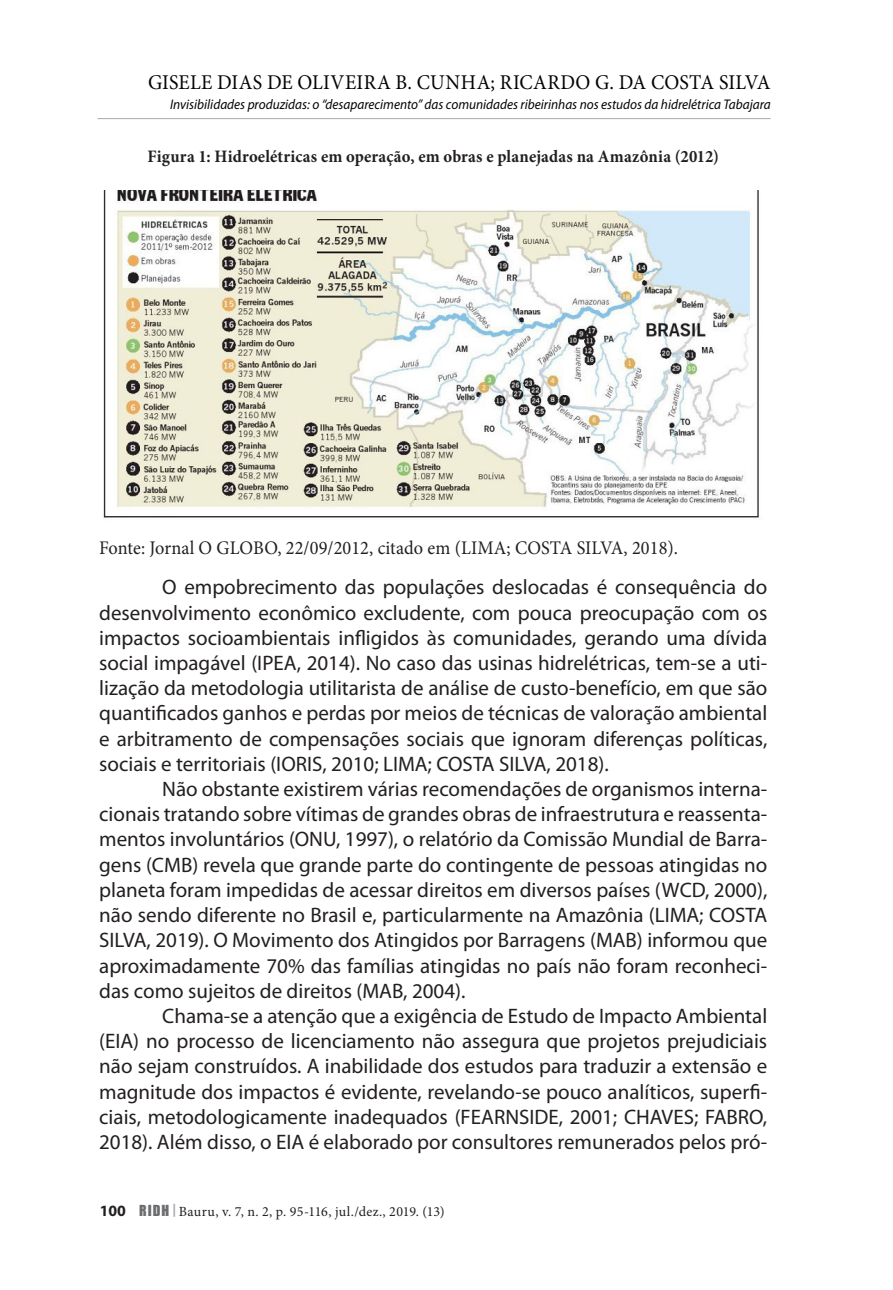
<style>
.page{position:relative;width:893px;height:1290px;background:#fff}
.page>*{position:absolute;margin:0;border:0;box-sizing:border-box;transform-origin:0 0}
.texto_normal{font:21px/25.2px "Myriad Pro";color:#231f20;text-align:justify}
.t1{font:21px "Minion Pro";letter-spacing:.01em;color:#040503;scale:.95 1}
.Referências{font:19.25px "Minion Pro";letter-spacing:.005em;color:#231f20;scale:.95 1}
.figura{font:700 17.5px "Minion Pro";letter-spacing:.01em;color:#231f20;scale:.95 1}
.t2{font:italic 14px "Myriad Pro";color:#040503;scale:.95 1}
.t3{font:14px "Minion Pro";letter-spacing:.01em;color:#231f20}
.s1{font-family:"Myriad Pro";font-weight:700;font-size:15.75px}
.s2{font-family:"Impact";color:#6c6d70}
.s3{font-family:"Impact";color:#a8a9ad}
</style>
<div class="page">
<hr style="left:98px;top:118px;width:673px;height:1px;background:#a8a9ad">
<img style="left:103px;top:190px;width:656px;height:328px">
<p class="t1" style="left:148px;top:69px;width:657px">GISELE DIAS DE OLIVEIRA B. CUNHA; RICARDO G. DA COSTA SILVA</p>
<p class="t2" style="left:170px;top:96px;width:634px">Invisibilidades produzidas: o “desaparecimento” das comunidades ribeirinhas nos estudos da hidrelétrica Tabajara</p>
<p class="figura" style="left:148px;top:145px;width:603px">Figura 1: Hidroelétricas em operação, em obras e planejadas na Amazônia (2012)</p>
<p class="Referências" style="left:99px;top:535px;width:611px">Fonte: Jornal O GLOBO, 22/09/2012, citado em (LIMA; COSTA SILVA, 2018).</p>
<p class="texto_normal" style="left:99px;top:575px;width:670px;text-indent:63px">O empobrecimento das populações deslocadas é consequência do desenvolvimento econômico excludente, com pouca preocupação com os impactos socioambientais infligidos às comunidades, gerando uma dívida social impagável (IPEA, 2014). No caso das usinas hidrelétricas, tem-se a uti&shy;lização da metodologia utilitarista de análise de custo-benefício, em que são quantificados ganhos e perdas por meios de técnicas de valoração ambiental e arbitramento de compensações sociais que ignoram diferenças políticas, sociais e territoriais (IORIS, 2010; LIMA; COSTA SILVA, 2018).</p>
<p class="texto_normal" style="left:99px;top:777px;width:670px;text-indent:63px">Não obstante existirem várias recomendações de organismos interna&shy;cionais tratando sobre vítimas de grandes obras de infraestrutura e reassenta&shy;mentos involuntários (ONU, 1997), o relatório da Comissão Mundial de Barra&shy;gens (CMB) revela que grande parte do contingente de pessoas atingidas no planeta foram impedidas de acessar direitos em diversos países (WCD, 2000), não sendo diferente no Brasil e, particularmente na Amazônia (LIMA; COSTA SILVA, 2019). O Movimento dos Atingidos por Barragens (MAB) informou que aproximadamente 70% das famílias atingidas no país não foram reconheci&shy;das como sujeitos de direitos (MAB, 2004).</p>
<p class="texto_normal" style="left:99px;top:1003px;width:670px;text-indent:63px">Chama-se a atenção que a exigência de Estudo de Impacto Ambiental (EIA) no processo de licenciamento não assegura que projetos prejudiciais não sejam construídos. A inabilidade dos estudos para traduzir a extensão e magnitude dos impactos é evidente, revelando-se pouco analíticos, superfi&shy;ciais, metodologicamente inadequados (FEARNSIDE, 2001; CHAVES; FABRO, 2018). Além disso, o EIA é elaborado por consultores remunerados pelos pró-</p>
<p class="t3" style="left:100px;top:1201px;width:347px"><span class="s1">100</span> <span class="s2">RIDH</span> <span class="s3">|</span> Bauru, v. 7, n. 2, p. 95-116, jul./dez., 2019. (13)</p>
</div>
